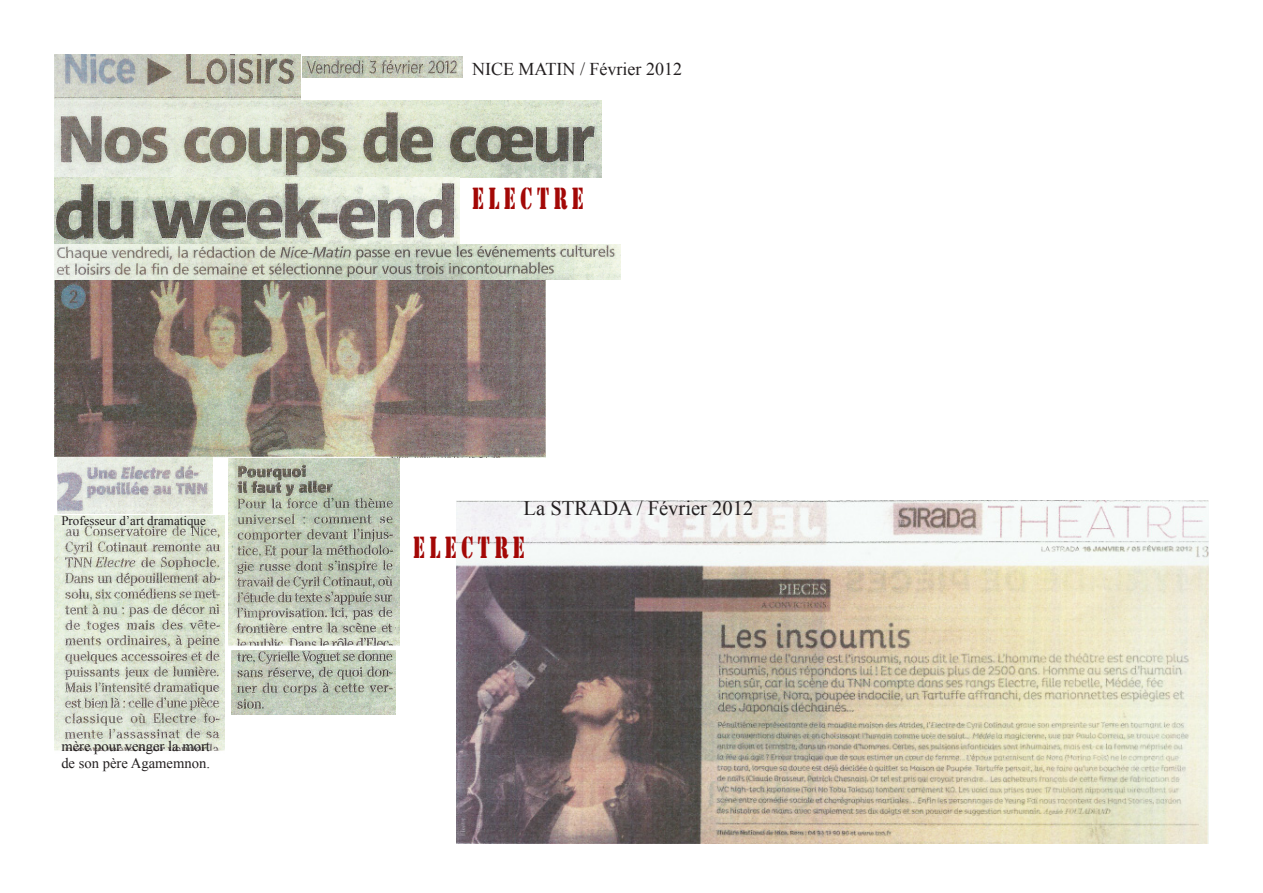
<style>
.page{position:relative;width:1263px;height:893px;background:#fff}
.page>*{position:absolute;margin:0;border:0;box-sizing:border-box;transform-origin:0 0}
.t1{font:28.5px "Stencil Std";letter-spacing:.26em;color:#a30806;scale:.63 1}
.t2{font:20.55px "Times New Roman";color:#231f20}
.t3{font:18px "Times New Roman";color:#231f20}
.t4{font:14.7px/17.5px "Times New Roman";color:#231f20}
.t5{font:13.05px "Times New Roman";color:#231f20}
</style>
<div class="page">
<img style="left:457px;top:501px;width:752px;height:343px">
<img style="left:54px;top:280px;width:491px;height:177px">
<img style="left:54px;top:54px;width:247px;height:46px">
<img style="left:302px;top:57px;width:161px;height:20px">
<img style="left:54px;top:100px;width:548px;height:78px">
<img style="left:54px;top:178px;width:406px;height:67px">
<img style="left:54px;top:245px;width:566px;height:35px">
<img style="left:57px;top:457px;width:155px;height:57px">
<img style="left:54px;top:516px;width:171px;height:235px">
<img style="left:232px;top:650px;width:164px;height:65px">
<img style="left:229px;top:458px;width:170px;height:188px">
<p class="t5" style="left:61px;top:511px;width:146px">Professeur d’art dramatique</p>
<p class="t4" style="left:61px;top:737px;width:150px">mère pour venger la mort de son père Agamemnon.</p>
<p class="t3" style="left:472px;top:57px;width:211px">NICE MATIN / Février 2012</p>
<p class="t1" style="left:472px;top:180px;width:179px">ELECTRE</p>
<p class="t2" style="left:524px;top:495px;width:231px">La STRADA / Février 2012</p>
<p class="t1" style="left:413px;top:529px;width:179px">ELECTRE</p>
</div>
